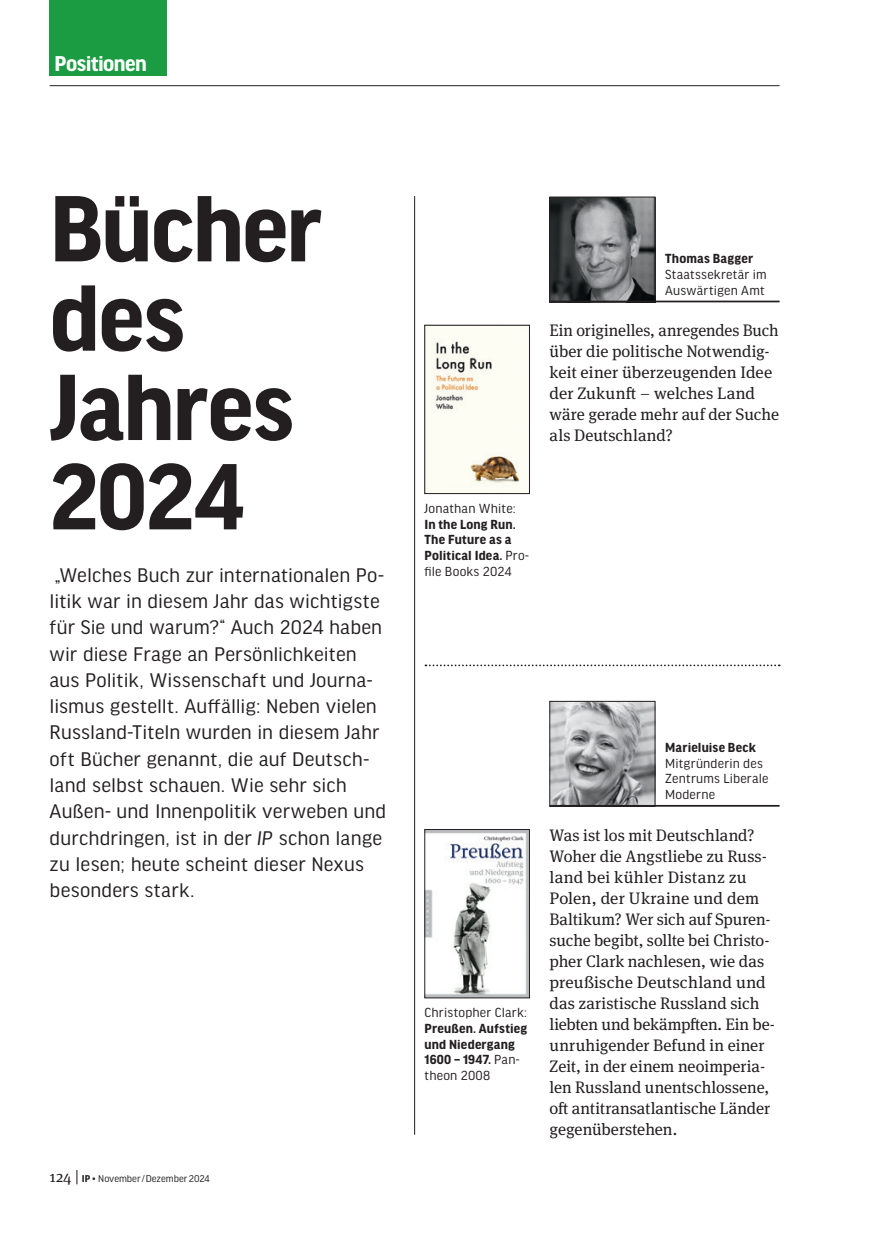
<style>
.page{position:relative;width:869px;height:1241px;background:#fff}
.page>*{position:absolute;margin:0;border:0;box-sizing:border-box;transform-origin:0 0}
.t1{font:700 99.75px/89.2px "Good Headline Pro";letter-spacing:-.015em;color:#231f20}
.t2{font:700 22.75px "Good Headline Pro";letter-spacing:-.025em;color:#fff}
.t3{font:21px/26.2px "Good Headline Pro";letter-spacing:.005em;color:#231f20}
.t4{font:16.62px/21px "Meta Serif Pro";color:#231f20}
.t5{font:700 14px/15.8px "Good Headline Pro";letter-spacing:.015em;color:#231f20}
.t6{font:14px/15.8px "Good Headline Pro";letter-spacing:.015em;color:#231f20}
.t7{font:10.5px "Good Headline Pro";color:#231f20}
.s1{font-style:italic}
.s2{font-family:"Meta Serif Pro";font-size:15.75px}
.s3{font-weight:700}
.s4{font-weight:400}
</style>
<div class="page">
<hr style="left:50px;top:85px;width:729px;height:1px;background:#231f20">
<div style="left:50px;top:0;width:117px;height:76px;background:#1b9c42"></div>
<hr style="left:414px;top:196px;width:1px;height:938px;background:#231f20">
<svg style="left:425px;top:664px;width:354px;height:2px"></svg>
<img style="left:426px;top:831px;width:101px;height:164px">
<div style="left:424px;top:829px;width:105px;height:168px;border:1px solid #231f20"></div>
<img style="left:426px;top:327px;width:101px;height:164px">
<div style="left:424px;top:325px;width:105px;height:168px;border:1px solid #231f20"></div>
<img style="left:551px;top:199px;width:102px;height:101px">
<div style="left:549px;top:197px;width:106px;height:105px;border:1px solid #231f20"></div>
<hr style="left:549px;top:300px;width:230px;height:2px;background:#231f20">
<img style="left:551px;top:703px;width:102px;height:101px">
<div style="left:549px;top:701px;width:106px;height:105px;border:1px solid #231f20"></div>
<hr style="left:549px;top:804px;width:230px;height:2px;background:#231f20">
<h2 class="t2" style="left:55px;top:53px;width:94px">Positionen</h2>
<h1 class="t1" style="left:50px;top:187px;width:274px">Bücher des<br>Jahres<br>2024</h1>
<p class="t3" style="left:50px;top:562px;width:338px">„Welches Buch zur internationalen Po&shy;litik war in diesem Jahr das wichtigste für Sie und warum?“ Auch 2024 haben wir diese Frage an Persönlichkeiten aus Politik, Wissenschaft und Journa&shy;lismus gestellt. Auffällig: Neben vielen Russland-Titeln wurden in diesem Jahr oft Bücher genannt, die auf Deutsch&shy;land selbst schauen. Wie sehr sich Außen- und Innenpolitik verweben und durchdringen, ist in der <span class="s1">IP</span> schon lange zu lesen; heute scheint dieser Nexus besonders stark.</p>
<p class="t7" style="left:50px;top:1173px;width:161px"><span class="s2">124 |</span> <span class="s3">IP</span> • November/Dezember2024</p>
<p class="t5" style="left:665px;top:251px;width:89px">Thomas Bagger</p>
<p class="t6" style="left:665px;top:267px;width:103px">Staatssekretär im<br>Auswärtigen Amt</p>
<p class="t4" style="left:549px;top:319px;width:231px">Ein originelles, anregendes Buch über die politische Notwendig&shy;keit einer überzeugenden Idee der Zukunft – welches Land wäre gerade mehr auf der Suche als Deutschland?</p>
<p class="t6" style="left:424px;top:500px;width:93px">Jonathan White:</p>
<p class="t5" style="left:424px;top:516px;width:106px">In the Long Run.<br>The Future as a<br>Political Idea. <span class="s4">Pro&shy;file Books 2024</span></p>
<p class="t6" style="left:424px;top:1004px;width:104px">Christopher Clark:</p>
<p class="t5" style="left:424px;top:1020px;width:104px">Preußen. Aufstieg und Niedergang<br>1600 – 1947. <span class="s4">Pan&shy;theon 2008</span></p>
<p class="t5" style="left:665px;top:739px;width:92px">Marieluise Beck</p>
<p class="t6" style="left:665px;top:755px;width:105px">Mitgründerin des<br>Zentrums Liberale<br>Moderne</p>
<p class="t4" style="left:549px;top:823px;width:227px">Was ist los mit Deutschland?<br>Woher die Angstliebe zu Russ&shy;land bei kühler Distanz zu<br>Polen, der Ukraine und dem<br>Baltikum? Wer sich auf Spuren&shy;suche begibt, sollte bei Christo&shy;pher Clark nachlesen, wie das preußische Deutschland und das zaristische Russland sich liebten und bekämpften. Ein be&shy;unruhigender Befund in einer<br>Zeit, in der einem neoimperia&shy;len Russland unentschlossene, oft antitransatlantische Länder gegenüberstehen.</p>
</div>
